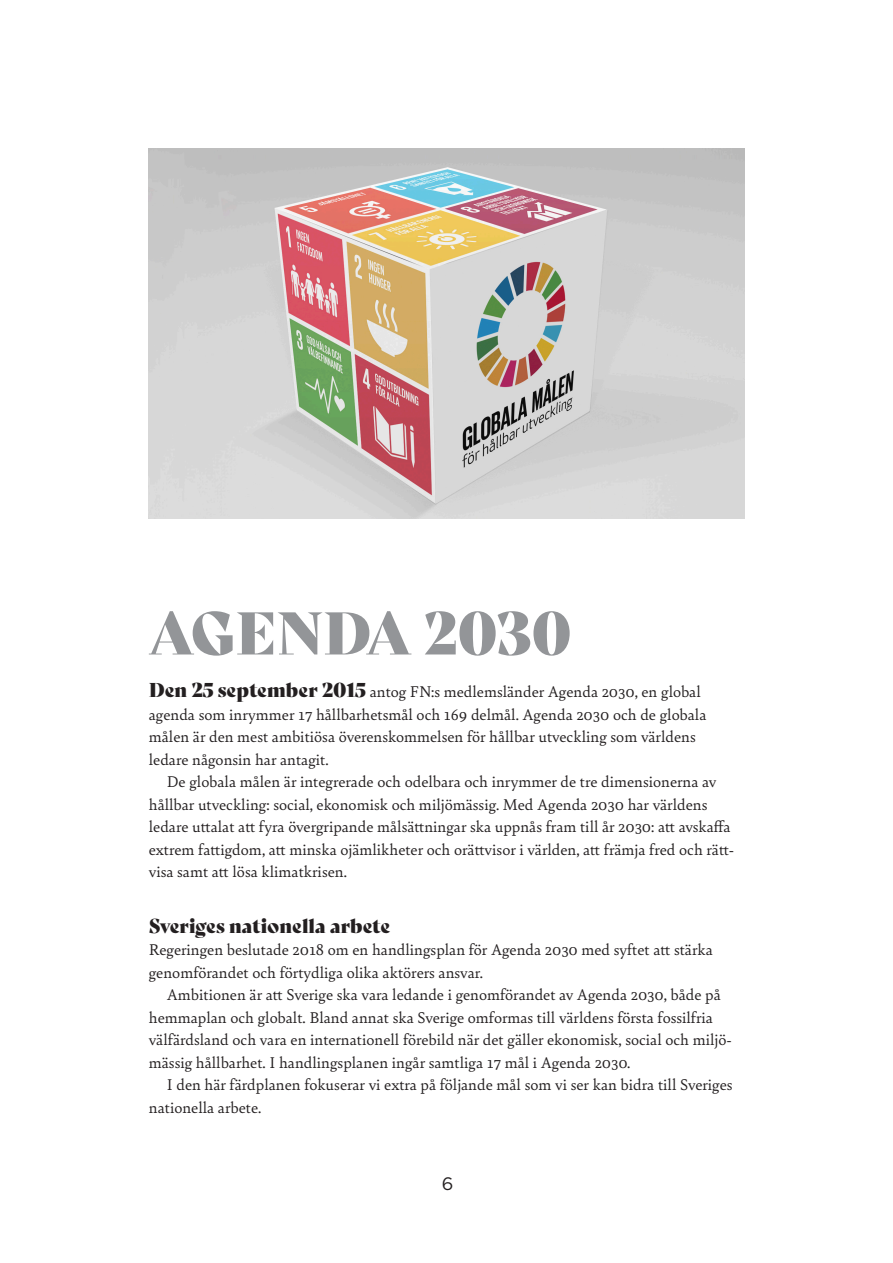
<style>
.page{position:relative;width:893px;height:1263px;background:#fff}
.page>*{position:absolute;margin:0;border:0;box-sizing:border-box;transform-origin:0 0}
.Rubrik_2{font:58.5px "Bely Display";color:#939598}
.Rubrik_2-2{font:19.5px "Bely Display";color:#231f20}
.t1{font:18px "Gotham";color:#231f20}
.Bröd_indrag{font:16.5px/22.5px "Bely";color:#231f20}
.Bröd{font:16.5px/22.5px "Bely";color:#231f20}
.s1{font-family:"Bely Display";font-size:19.5px}
</style>
<div class="page">
<img style="left:149px;top:149px;width:595px;height:370px">
<p class="Rubrik_2" style="left:149px;top:586px;width:424px">AGENDA 2030</p>
<p class="Bröd" style="left:149px;top:680px;width:559px"><span class="s1">Den 25 september 2015</span> antog FN:s medlemsländer Agenda 2030, en global agenda som inrymmer 17 hållbarhetsmål och 169 delmål. Agenda 2030 och de globala målen är den mest ambitiösa överenskommelsen för hållbar utveckling som världens ledare någonsin har antagit.</p>
<p class="Bröd_indrag" style="left:149px;top:770px;width:587px;text-indent:18px">De globala målen är integrerade och odelbara och inrymmer de tre dimensionerna av hållbar utveckling: social, ekonomisk och miljömässig. Med Agenda 2030 har världens ledare uttalat att fyra övergripande målsättningar ska uppnås fram till år 2030: att avskaffa extrem fattigdom, att minska ojämlikheter och orättvisor i världen, att främja fred och rätt&shy;visa samt att lösa klimatkrisen.</p>
<p class="Rubrik_2-2" style="left:149px;top:910px;width:243px">Sveriges nationella arbete</p>
<p class="Bröd" style="left:149px;top:938px;width:565px">Regeringen beslutade 2018 om en handlingsplan för Agenda 2030 med syftet att stärka genomförandet och förtydliga olika aktörers ansvar.</p>
<p class="Bröd_indrag" style="left:149px;top:983px;width:585px;text-indent:18px">Ambitionen är att Sverige ska vara ledande i genomförandet av Agenda 2030, både på hemmaplan och globalt. Bland annat ska Sverige omformas till världens första fossilfria välfärdsland och vara en internationell förebild när det gäller ekonomisk, social och miljö&shy;mässig hållbarhet. I handlingsplanen ingår samtliga 17 mål i Agenda 2030.</p>
<p class="Bröd_indrag" style="left:149px;top:1073px;width:585px;text-indent:18px">I den här färdplanen fokuserar vi extra på följande mål som vi ser kan bidra till Sveriges nationella arbete.</p>
<p class="t1" style="left:442px;top:1172px;width:13px">6</p>
</div>
